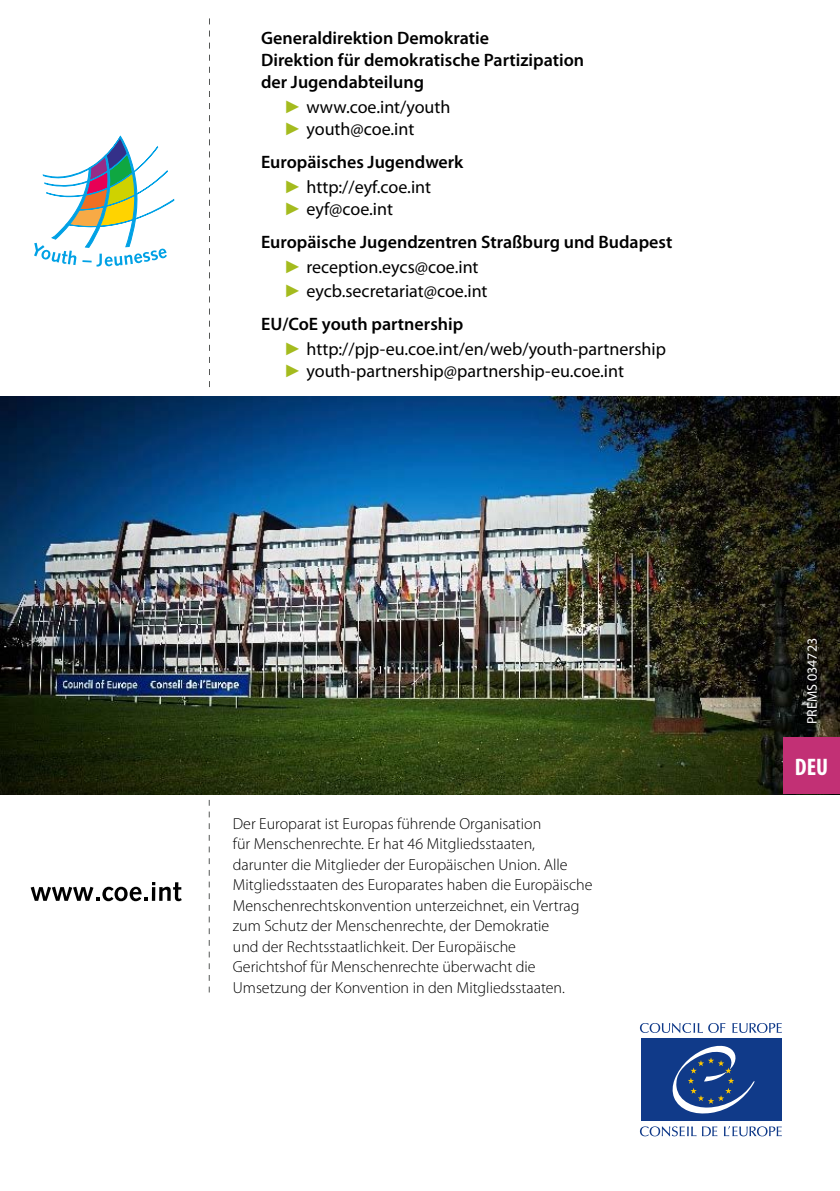
<style>
.page{position:relative;width:840px;height:1191px;background:#fff}
.page>*{position:absolute;margin:0;border:0;box-sizing:border-box;transform-origin:0 0}
.t1{font:700 condensed 24px "Myriad Pro";color:#fff}
.t2{font:18px "Myriad Pro";color:#000}
.t3{font:600 18px "Myriad Pro";color:#000}
._06_Texte_CE{font:300 16px/20.4px "Myriad Pro";color:#000}
.t4{font:14px "Myriad Pro";color:#fff}
.s1{font-family:"Arial";color:#a4bb1e}
</style>
<div class="page">
<svg style="left:732px;top:1023px;width:49px;height:10px"></svg>
<svg style="left:639px;top:1023px;width:86px;height:10px"></svg>
<svg style="left:723px;top:1126px;width:58px;height:10px"></svg>
<svg style="left:639px;top:1126px;width:78px;height:10px"></svg>
<div style="left:640px;top:1038px;width:141px;height:82px;background:#103a89"></div>
<svg style="left:672px;top:1045px;width:82px;height:69px"></svg>
<svg style="left:209px;top:800px;width:1px;height:192px"></svg>
<svg style="left:209px;top:18px;width:1px;height:369px"></svg>
<svg style="left:31px;top:882px;width:151px;height:19px"></svg>
<img style="left:0;top:397px;width:839px;height:397px">
<svg style="left:34px;top:136px;width:140px;height:130px"></svg>
<div style="left:782px;top:737px;width:57px;height:57px;background:#c23075"></div>
<p class="t3" style="left:261px;top:26px;width:229px">Generaldirektion Demokratie</p>
<p class="t3" style="left:261px;top:48px;width:324px">Direktion für demokratische Partizipation</p>
<p class="t3" style="left:261px;top:70px;width:164px">der Jugendabteilung</p>
<p class="t2" style="left:283px;top:95px;width:168px"><span class="s1">►</span> www.coe.int/youth</p>
<p class="t2" style="left:283px;top:117px;width:132px"><span class="s1">►</span> youth@coe.int</p>
<p class="t3" style="left:261px;top:150px;width:204px">Europäisches Jugendwerk</p>
<p class="t2" style="left:283px;top:176px;width:149px"><span class="s1">►</span> http://eyf.coe.int</p>
<p class="t2" style="left:283px;top:198px;width:111px"><span class="s1">►</span> eyf@coe.int</p>
<p class="t3" style="left:261px;top:231px;width:412px">Europäische Jugendzentren Straßburg und Budapest</p>
<p class="t2" style="left:283px;top:256px;width:196px"><span class="s1">►</span> reception.eycs@coe.int</p>
<p class="t2" style="left:283px;top:280px;width:205px"><span class="s1">►</span> eycb.secretariat@coe.int</p>
<p class="t3" style="left:261px;top:313px;width:204px">EU/CoE youth partnership</p>
<p class="t2" style="left:283px;top:338px;width:383px"><span class="s1">►</span> http://pjp-eu.coe.int/en/web/youth-partnership</p>
<p class="t2" style="left:283px;top:360px;width:341px"><span class="s1">►</span> youth-partnership@partnership-eu.coe.int</p>
<p class="_06_Texte_CE" style="left:233px;top:813px;width:361px">Der Europarat ist Europas führende Organisation<br>für Menschenrechte. Er hat 46 Mitgliedsstaaten, darunter die Mitglieder der Europäischen Union. Alle Mitgliedsstaaten des Europarates haben die Europäische Menschenrechtskonvention unterzeichnet, ein Vertrag zum Schutz der Menschenrechte, der Demokratie<br>und der Rechtsstaatlichkeit. Der Europäische Gerichtshof für Menschenrechte überwacht die Umsetzung der Konvention in den Mitgliedsstaaten.</p>
<p class="t4" style="left:803px;top:724px;width:88px;rotate:-90deg">PREMS 034723</p>
<p class="t1" style="left:794px;top:751px;width:35px">DEU</p>
</div>
